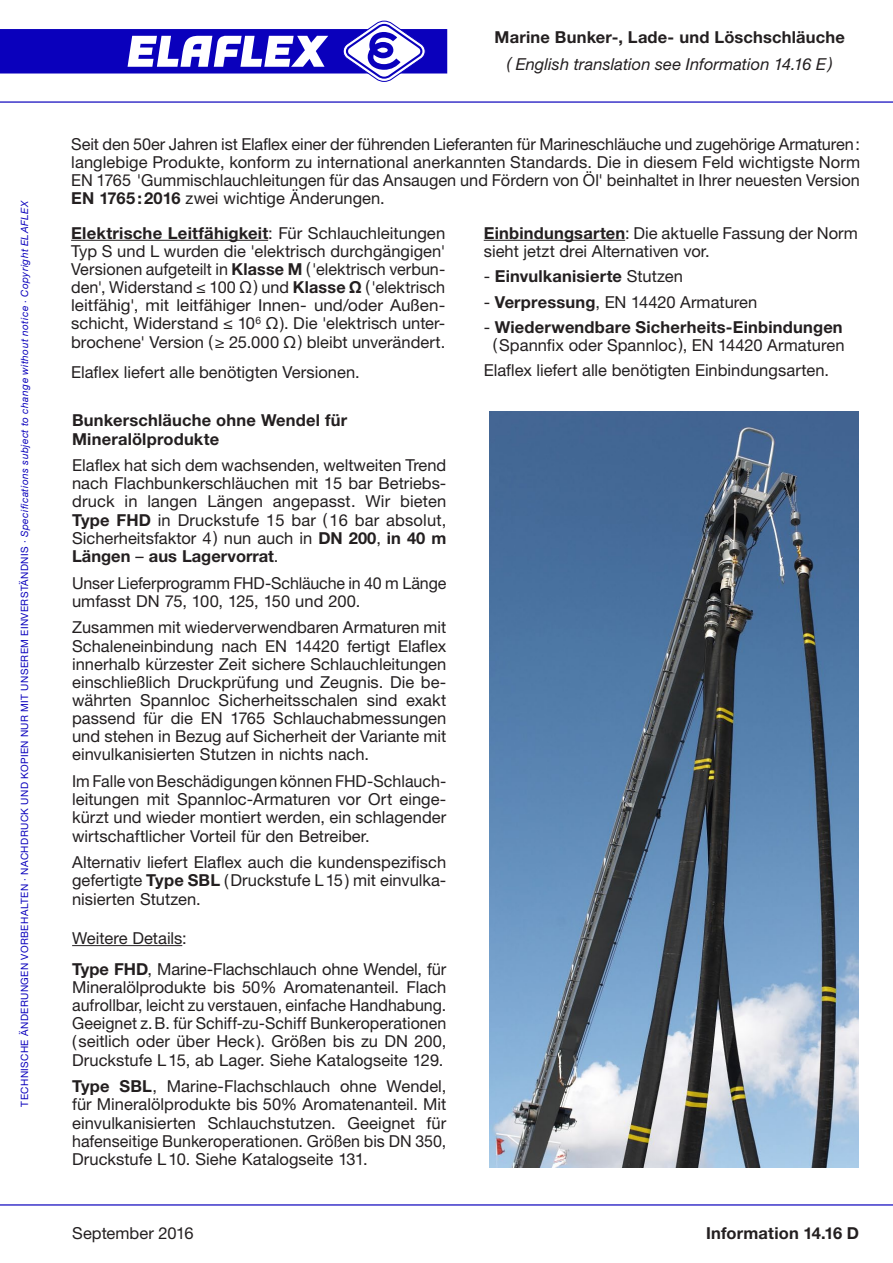
<style>
.page{position:relative;width:893px;height:1263px;background:#fff}
.page>*{position:absolute;margin:0;border:0;box-sizing:border-box;transform-origin:0 0}
.Headline_Vorderseite{font:16.5px/18.1px "Helvetica Neue LTW1 G";color:#231f20;text-align:justify}
.Fließtext_E{font:16.5px/18.1px "Helvetica Neue LTW1 G";color:#231f20}
.Headline_Vorderseite-2{font:700 16.5px/18.1px "Helvetica Neue LTW1 G";letter-spacing:.01em;color:#231f20}
.Fließtext_E-2{font:italic 16.5px "Helvetica Neue LTW1 G";letter-spacing:.005em;color:#231f20}
.Fließtext_E-3{font:700 16.5px "Helvetica Neue LTW1 G";letter-spacing:.01em;color:#231f20}
.Fließtext_D{font:700 16.5px "Helvetica Neue LTW1 G";letter-spacing:.01em;color:#231f20}
.Fließtext_D-2{font:16.5px "Helvetica Neue LTW1 G";color:#231f20}
.t1{font:10.05px "Helvetica Neue LTW1 G";letter-spacing:.04em;color:#0a00bc}
.s1{font-style:italic}
.s2{font-weight:700}
.s3{font-weight:400}
</style>
<div class="page">
<hr style="left:0;top:1204px;width:893px;height:1px;background:#0a00bc">
<hr style="left:0;top:101px;width:893px;height:2px;background:#0a00bc">
<svg style="left:0;top:21px;width:447px;height:61px"></svg>
<hr style="left:72px;top:945px;width:110px;height:1px;background:#231f20">
<hr style="left:484px;top:240px;width:141px;height:1px;background:#231f20">
<hr style="left:71px;top:240px;width:197px;height:1px;background:#231f20">
<img style="left:489px;top:412px;width:369px;height:755px">
<p class="t1" style="left:18px;top:1106px;width:908px;rotate:-90deg">TECHNISCHE ÄNDERUNGEN VORBEHALTEN · NACHDRUCK UND KOPIEN NUR MIT UNSEREM EINVERSTÄNDNIS · <span class="s1">Specifications subject to change without notice · Copyright ELAFLEX</span></p>
<p class="Headline_Vorderseite-2" style="left:495px;top:28px;width:352px">Marine Bunker-, Lade- und Löschschläuche</p>
<p class="Fließtext_E-2" style="left:507px;top:54px;width:327px">( English translation see Information 14.16 E)</p>
<p class="Headline_Vorderseite" style="left:71px;top:135px;width:790px">Seit den 50er Jahren ist Elaflex einer der führenden Lieferanten für Marineschläuche und zugehörige Armaturen: langlebige Produkte, konform zu international anerkannten Standards. Die in diesem Feld wichtigste Norm EN 1765 'Gummischlauchleitungen für das Ansaugen und Fördern von Öl' beinhaltet in Ihrer neuesten Version <span class="s2">EN 1765:2016</span> zwei wichtige Änderungen.</p>
<p class="Fließtext_E" style="left:71px;top:224px;width:376px;text-align:justify"><span class="s2">Elektrische Leitfähigkeit</span>: Für Schlauchleitungen Typ S und L wurden die 'elektrisch durchgängigen' Versionen aufgeteilt in <span class="s2">Klasse M</span> ('elektrisch verbun&shy;den', Widerstand ≤ 100 Ω) und <span class="s2">Klasse Ω</span> ('elektrisch leitfähig', mit leitfähiger Innen- und/oder Außen&shy;schicht, Widerstand ≤ 10<sup>6</sup> Ω). Die 'elektrisch unter&shy;brochene' Version (≥ 25.000 Ω) bleibt unverändert.</p>
<p class="Fließtext_E" style="left:71px;top:363px;width:290px">Elaflex liefert alle benötigten Versionen.</p>
<p class="Headline_Vorderseite-2" style="left:72px;top:411px;width:277px">Bunkerschläuche ohne Wendel für<br>Mineralölprodukte</p>
<p class="Headline_Vorderseite" style="left:72px;top:456px;width:376px">Elaflex hat sich dem wachsenden, weltweiten Trend nach Flachbunkerschläuchen mit 15 bar Betriebs&shy;druck in langen Längen angepasst. Wir bieten <span class="s2">Type FHD</span> in Druckstufe 15 bar ( 16 bar absolut, Sicherheitsfaktor 4) nun auch in <span class="s2">DN 200</span>, <span class="s2">in 40 m Längen</span> – <span class="s2">aus Lagervorrat</span>.</p>
<p class="Headline_Vorderseite" style="left:72px;top:573px;width:376px">Unser Lieferprogramm FHD-Schläuche in 40 m Länge umfasst DN 75, 100, 125, 150 und 200.</p>
<p class="Headline_Vorderseite" style="left:72px;top:618px;width:376px;text-align:left">Zusammen mit wiederverwendbaren Armaturen mit Schaleneinbindung nach EN 14420 fertigt Elaflex innerhalb kürzester Zeit sichere Schlauchleitungen einschließlich Druckprüfung und Zeugnis. Die be-- währten Spannloc Sicherheitsschalen sind exakt passend für die EN 1765 Schlauchabmessungen und stehen in Bezug auf Sicherheit der Variante mit einvulkanisierten Stutzen in nichts nach.</p>
<p class="Headline_Vorderseite" style="left:72px;top:772px;width:376px;text-align:left">Im Falle von Beschädigungen können FHD-Schlauch-- leitungen mit Spannloc-Armaturen vor Ort einge&shy;kürzt und wieder montiert werden, ein schlagender wirtschaftlicher Vorteil für den Betreiber.</p>
<p class="Headline_Vorderseite" style="left:72px;top:853px;width:376px">Alternativ liefert Elaflex auch die kundenspezifisch gefertigte <span class="s2">Type SBL</span> (Druckstufe L15) mit einvulka&shy;nisierten Stutzen.</p>
<p class="Fließtext_E" style="left:72px;top:929px;width:116px">Weitere Details:</p>
<p class="Headline_Vorderseite" style="left:72px;top:960px;width:376px"><span class="s2">Type FHD</span>, Marine-Flachschlauch ohne Wendel, für Mineralölprodukte bis 50% Aromatenanteil. Flach aufrollbar, leicht zu verstauen, einfache Handhabung.<br>Geeignet z.B. für Schiff-zu-Schiff Bunkeroperationen (seitlich oder über Heck). Größen bis zu DN 200, Druckstufe L15, ab Lager. Siehe Katalogseite 129.</p>
<p class="Headline_Vorderseite" style="left:72px;top:1077px;width:376px"><span class="s2">Type SBL</span>, Marine-Flachschlauch ohne Wendel, für Mineralölprodukte bis 50% Aromatenanteil. Mit einvulkanisierten Schlauchstutzen. Geeignet für hafenseitige Bunkeroperationen. Größen bis DN 350, Druckstufe L10. Siehe Katalogseite 131.</p>
<p class="Fließtext_E" style="left:484px;top:224px;width:376px"><span class="s2">Einbindungsarten</span>: Die aktuelle Fassung der Norm sieht jetzt drei Alternativen vor.</p>
<p class="Fließtext_E-3" style="left:484px;top:266px;width:201px"><span class="s3">-</span> Einvulkanisierte <span class="s3">Stutzen</span></p>
<p class="Fließtext_E" style="left:484px;top:292px;width:275px">- <span class="s2">Verpressung</span>, EN 14420 Armaturen</p>
<p class="Fließtext_E" style="left:484px;top:318px;width:362px;text-align:center">- <span class="s2">Wiederwendbare Sicherheits-Einbindungen </span>(Spannfix oder Spannloc), EN 14420 Armaturen</p>
<p class="Fließtext_E" style="left:484px;top:361px;width:347px">Elaflex liefert alle benötigten Einbindungsarten.</p>
<p class="Fließtext_D-2" style="left:72px;top:1223px;width:123px">September 2016</p>
<p class="Fließtext_D" style="left:706px;top:1223px;width:155px">Information 14.16 D</p>
</div>
